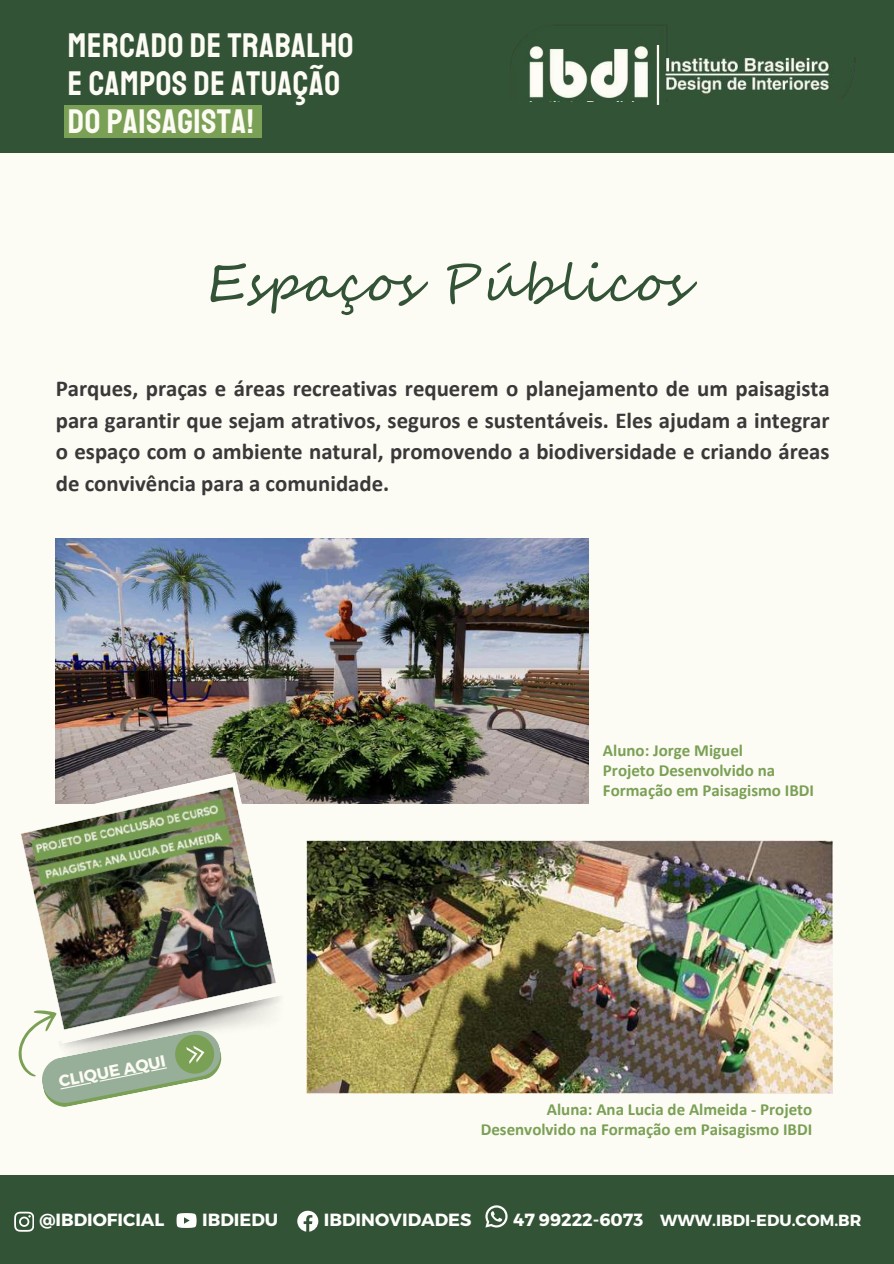
<style>
.page{position:relative;width:894px;height:1264px;background:#fff}
.page>*{position:absolute;margin:0;border:0;box-sizing:border-box;transform-origin:0 0}
.t1{font:51.6px "Segoe Script";letter-spacing:.02em;color:#335336}
.t2{font:34.5px/38px "Staatliches";letter-spacing:.02em;color:#fcfbf4}
.t3{font:700 22.8px/31.5px "Calibri";color:#3a3838;text-align:justify}
.t4{font:700 17.55px "Montserrat";color:#fefefd}
.t5{font:700 16.95px/20.2px "Calibri";color:#7aa055}
.t6{font:700 16.2px "Montserrat";color:#fcfbf4}
.t7{font:700 16.05px "Montserrat";color:#fefefd}
.s1{font-size:17.55px}
</style>
<div class="page">
<div style="left:0;top:0;width:893px;height:1263px;background:#fcfbf4"></div>
<div style="left:0;top:0;width:893px;height:153px;background:#335336"></div>
<img style="left:514px;top:25px;width:155px;height:76px">
<img style="left:659px;top:58px;width:196px;height:40px">
<hr style="left:656px;top:45px;width:3px;height:60px;background:#fcfbf4">
<div style="left:64px;top:105px;width:197px;height:33px;background:#7aa055"></div>
<img style="left:56px;top:538px;width:532px;height:266px">
<img style="left:306px;top:840px;width:526px;height:253px">
<img style="left:21px;top:772px;width:263px;height:256px">
<svg style="left:18px;top:1001px;width:207px;height:106px"></svg>
<div style="left:0;top:1175px;width:893px;height:88px;background:#335336"></div>
<svg style="left:176px;top:1213px;width:20px;height:14px"></svg>
<svg style="left:297px;top:1210px;width:21px;height:21px"></svg>
<svg style="left:485px;top:1205px;width:22px;height:22px"></svg>
<svg style="left:14px;top:1211px;width:20px;height:20px"></svg>
<h2 class="t2" style="left:68px;top:27px;width:287px">MERCADO DE TRABALHO<br>E CAMPOS DE ATUAÇÃO<br>DO PAISAGISTA!</h2>
<h1 class="t1" style="left:206px;top:245px;width:483px">Espaços Públicos</h1>
<p class="t3" style="left:56px;top:375px;width:775px">Parques, praças e áreas recreativas requerem o planejamento de um paisagista para garantir que sejam atrativos, seguros e sustentáveis. Eles ajudam a integrar o espaço com o ambiente natural, promovendo a biodiversidade e criando áreas de convivência para a comunidade.</p>
<p class="t6" style="left:57px;top:1071px;width:110px;rotate:-11deg">CLIQUE AQUI</p>
<p class="t5" style="left:602px;top:741px;width:212px">Aluno: Jorge Miguel<br>Projeto Desenvolvido na<br>Formação em Paisagismo IBDI</p>
<p class="t5" style="left:480px;top:1100px;width:333px;text-align:right">Aluna: Ana Lucia de Almeida - Projeto<br>Desenvolvido na Formação em Paisagismo IBDI</p>
<p class="t4" style="left:39px;top:1208px;width:126px">@IBDIOFICIAL</p>
<p class="t4" style="left:202px;top:1208px;width:77px">IBDIEDU</p>
<p class="t4" style="left:324px;top:1208px;width:149px">IBDINOVIDADES</p>
<p class="t7" style="left:513px;top:1209px;width:349px"><span class="s1">47 99222-6073</span> WWW.IBDI-EDU.COM.BR</p>
</div>
